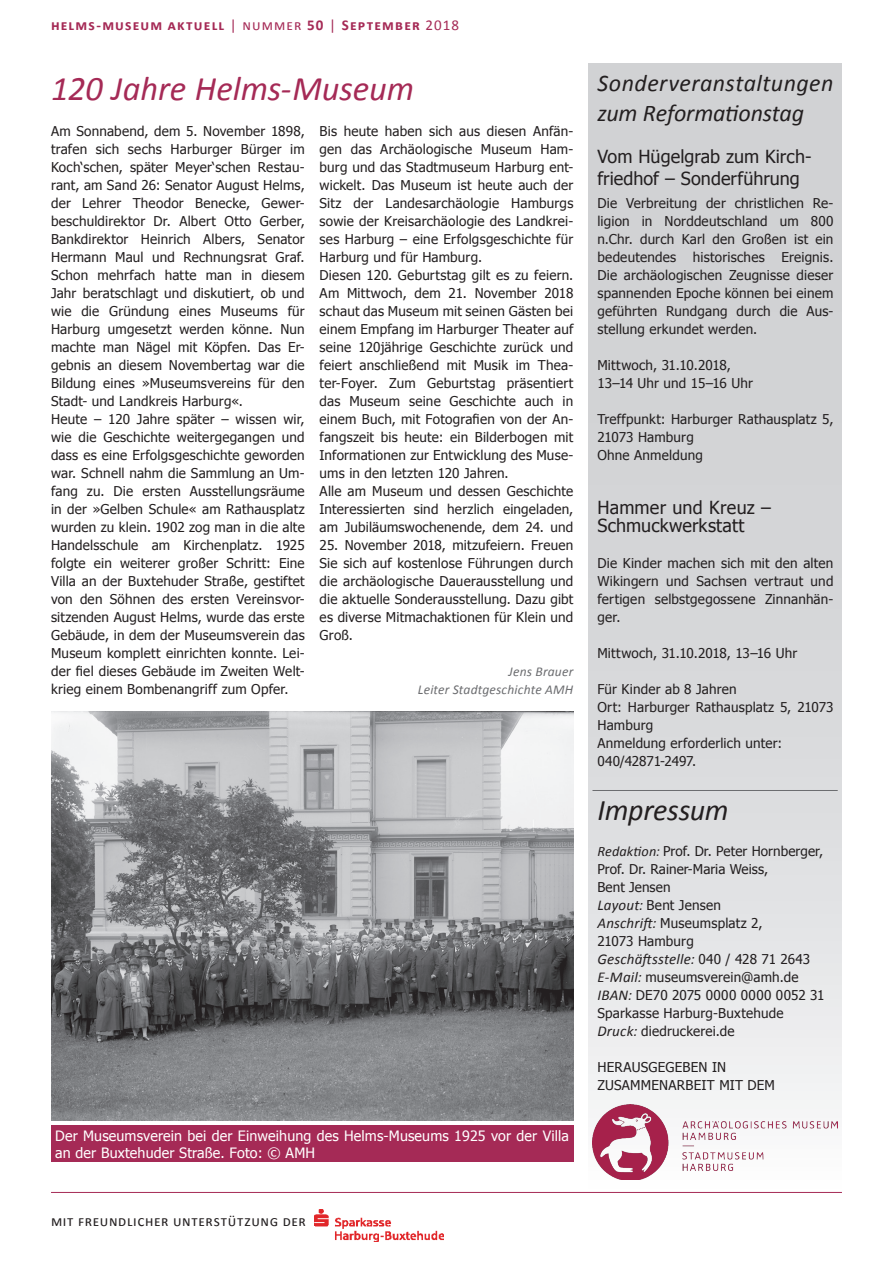
<style>
.page{position:relative;width:893px;height:1263px;background:#fff}
.page>*{position:absolute;margin:0;border:0;box-sizing:border-box;transform-origin:0 0}
.t1{font:italic 34.5px "Calibri";color:#a52a56}
.t2{font:italic 30px "Calibri";letter-spacing:-.01em;color:#231f20}
.t3{font:italic 24px/30px "Calibri";letter-spacing:.015em;color:#231f20}
.t4{font:18px/22.5px "Tahoma";letter-spacing:.005em;color:#231f20}
.t5{font:700 15px "Calibri";letter-spacing:.08em;color:#a52a56}
.t6{font:15px "Calibri";letter-spacing:.04em;color:#231f20}
.t7{font:italic 15px "Calibri";letter-spacing:.015em;color:#231f20}
.t8{font:14.25px/17.1px "Tahoma";letter-spacing:.01em;color:#fff}
.t9{font:13.5px/18px "Tahoma";letter-spacing:.015em;color:#231f20}
.t10{font:italic 13.5px/18px "Calibri";letter-spacing:.01em;color:#6c6d70;text-align:right}
.s1{font-weight:400}
.s2{font-family:"Calibri";font-style:italic;font-size:14.25px}
.s3{font-family:"Calibri";font-style:italic;font-size:15px}
.s4{font-family:"Tahoma";font-style:normal;font-size:13.5px}
</style>
<div class="page">
<div style="left:588px;top:64px;width:254px;height:1129px;background:linear-gradient(to bottom,#c8c9cc,#f0f0f1)"></div>
<img style="left:315px;top:1210px;width:128px;height:32px">
<hr style="left:51px;top:1192px;width:791px;height:1px;background:#a52a56">
<hr style="left:592px;top:790px;width:246px;height:1px;background:#6c6d70">
<img style="left:592px;top:1105px;width:246px;height:75px">
<img style="left:51px;top:712px;width:522px;height:408px">
<div style="left:51px;top:1126px;width:522px;height:36px;background:#a52a56"></div>
<p class="t5" style="left:51px;top:15px;width:410px">helms-museum aktuell <span class="s1">| nummer</span> 50 <span class="s1">|</span> September <span class="s1">2018</span></p>
<p class="t1" style="left:51px;top:65px;width:365px">120 Jahre Helms-Museum</p>
<p class="t9" style="left:51px;top:121px;width:255px">Am Sonnabend, dem 5. November 1898, trafen sich sechs Harburger Bürger im Koch‘schen, später Meyer‘schen Restau&shy;rant, am Sand 26: Senator August Helms, der Lehrer Theodor Benecke, Gewer&shy;beschuldirektor Dr. Albert Otto Gerber, Bankdirektor Heinrich Albers, Senator Hermann Maul und Rechnungsrat Graf.<br>Schon mehrfach hatte man in diesem Jahr beratschlagt und diskutiert, ob und wie die Gründung eines Museums für Harburg umgesetzt werden könne. Nun machte man Nägel mit Köpfen. Das Er&shy;gebnis an diesem Novembertag war die Bildung eines »Museumsvereins für den Stadt- und Landkreis Harburg«.<br>Heute – 120 Jahre später – wissen wir, wie die Geschichte weitergegangen und dass es eine Erfolgsgeschichte geworden war. Schnell nahm die Sammlung an Um&shy;fang zu. Die ersten Ausstellungsräume in der »Gelben Schule« am Rathausplatz wurden zu klein. 1902 zog man in die alte Handelsschule am Kirchenplatz. 1925 folgte ein weiterer großer Schritt: Eine Villa an der Buxtehuder Straße, gestiftet von den Söhnen des ersten Vereinsvor&shy;sitzenden August Helms, wurde das erste Gebäude, in dem der Museumsverein das Museum komplett einrichten konnte. Lei&shy;der fiel dieses Gebäude im Zweiten Welt&shy;krieg einem Bombenangriff zum Opfer.</p>
<p class="t9" style="left:320px;top:121px;width:255px">Bis heute haben sich aus diesen Anfän&shy;gen das Archäologische Museum Ham&shy;burg und das Stadtmuseum Harburg ent&shy;wickelt. Das Museum ist heute auch der Sitz der Landesarchäologie Hamburgs sowie der Kreisarchäologie des Landkrei&shy;ses Harburg – eine Erfolgsgeschichte für Harburg und für Hamburg.<br>Diesen 120. Geburtstag gilt es zu feiern.<br>Am Mittwoch, dem 21. November 2018 schaut das Museum mit seinen Gästen bei einem Empfang im Harburger Theater auf seine 120jährige Geschichte zurück und feiert anschließend mit Musik im Thea&shy;ter-Foyer. Zum Geburtstag präsentiert das Museum seine Geschichte auch in einem Buch, mit Fotografien von der An&shy;fangszeit bis heute: ein Bilderbogen mit Informationen zur Entwicklung des Muse&shy;ums in den letzten 120 Jahren.<br>Alle am Museum und dessen Geschichte Interessierten sind herzlich eingeladen, am Jubiläumswochenende, dem 24. und</p>
<p class="t9" style="left:320px;top:535px;width:255px;text-align:justify">25. November 2018, mitzufeiern. Freuen Sie sich auf kostenlose Führungen durch die archäologische Dauerausstellung und die aktuelle Sonderausstellung. Dazu gibt es diverse Mitmachaktionen für Klein und Groß.</p>
<p class="t10" style="left:418px;top:662px;width:157px">Jens Brauer<br>Leiter Stadtgeschichte AMH</p>
<p class="t8" style="left:55px;top:1127px;width:515px">Der Museumsverein bei der Einweihung des Helms-Museums 1925 vor der Villa an der Buxtehuder Straße. Foto: © AMH</p>
<p class="t6" style="left:51px;top:1211px;width:256px">mit freundlicher unterstützung der</p>
<p class="t3" style="left:597px;top:67px;width:237px">Sonderveranstaltungen zum Reformationstag</p>
<p class="t4" style="left:597px;top:144px;width:216px">Vom Hügelgrab zum Kirch&shy;friedhof – Sonderführung</p>
<p class="t9" style="left:597px;top:193px;width:238px;text-align:justify">Die Verbreitung der christlichen Re&shy;ligion in Norddeutschland um 800 n.Chr. durch Karl den Großen ist ein bedeutendes historisches Ereignis.<br>Die archäologischen Zeugnisse dieser spannenden Epoche können bei einem geführten Rundgang durch die Aus&shy;stellung erkundet werden.</p>
<p class="t9" style="left:597px;top:355px;width:157px">Mittwoch, 31.10.2018,<br>13–14 Uhr und 15–16 Uhr</p>
<p class="t9" style="left:597px;top:409px;width:237px">Treffpunkt: Harburger Rathausplatz 5,<br>21073 Hamburg<br>Ohne Anmeldung</p>
<p class="t4" style="left:597px;top:497px;width:175px;line-height:18px">Hammer und Kreuz –<br>Schmuckwerkstatt</p>
<p class="t9" style="left:597px;top:553px;width:238px;text-align:justify">Die Kinder machen sich mit den alten Wikingern und Sachsen vertraut und fertigen selbstgegossene Zinnanhän&shy;ger.</p>
<p class="t9" style="left:597px;top:643px;width:201px">Mittwoch, 31.10.2018, 13–16 Uhr</p>
<p class="t9" style="left:597px;top:679px;width:237px">Für Kinder ab 8 Jahren<br>Ort: Harburger Rathausplatz 5, 21073<br>Hamburg<br>Anmeldung erforderlich unter:<br>040/42871-2497.</p>
<p class="t2" style="left:597px;top:789px;width:133px">Impressum</p>
<p class="t9" style="left:597px;top:841px;width:227px"><span class="s2">Redaktion:</span> Prof. Dr. Peter Hornberger,<br>Prof. Dr. Rainer-Maria Weiss,<br>Bent Jensen<br><span class="s3">Layout:</span> Bent Jensen<br><span class="s3">Anschrift:</span> Museumsplatz 2,<br>21073 Hamburg</p>
<p class="t7" style="left:597px;top:949px;width:214px">Geschäftsstelle: <span class="s4">040 / 428 71 2643</span></p>
<p class="t9" style="left:597px;top:967px;width:229px"><span class="s3">E-Mail:</span> museumsverein@amh.de<br><span class="s3">IBAN:</span> DE70 2075 0000 0000 0052 31<br>Sparkasse Harburg-Buxtehude<br><span class="s3">Druck:</span> diedruckerei.de</p>
<p class="t9" style="left:597px;top:1057px;width:179px">HERAUSGEGEBEN IN<br>ZUSAMMENARBEIT MIT DEM</p>
</div>
